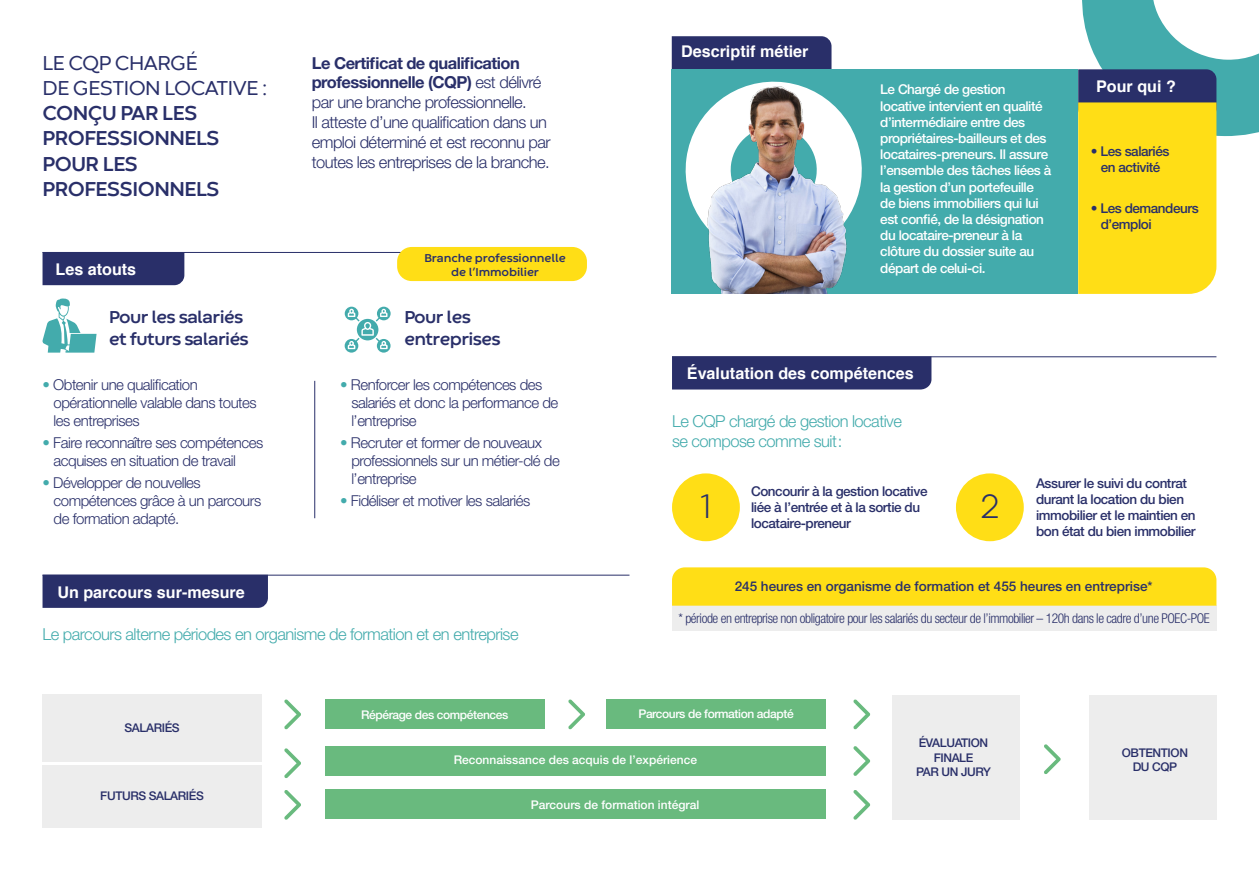
<style>
.page{position:relative;width:1259px;height:893px;background:#fff}
.page>*{position:absolute;margin:0;border:0;box-sizing:border-box;transform-origin:0 0}
.t1{font:300 35.55px "Codec Warm";color:#292f69}
.t2{font:700 21px/25.2px "Codec Warm";letter-spacing:-.025em;color:#292f69}
.t3{font:21px/25.2px "Codec Warm";letter-spacing:-.025em;color:#292f69}
.t4{font:700 18px/22.2px "Codec Warm";letter-spacing:-.03em;color:#292f69}
.t5{font:300 16.5px/19.8px "Helvetica Neue LT Std";letter-spacing:-.03em;color:#292f69}
.t6{font:300 16.5px/19.8px "Helvetica Neue LT Std";letter-spacing:-.03em;color:#43abac}
.t7{font:700 16.2px "Helvetica";color:#fff}
.t8{font:300 15px/18px "Helvetica Neue LT Std";letter-spacing:-.03em;color:#292f69}
.t9{font:500 13.5px/16.2px "Helvetica Neue LT Std";letter-spacing:-.03em;color:#fff}
.t10{font:500 13.5px/16.2px "Helvetica Neue LT Std";letter-spacing:-.03em;color:#292f69}
.t11{font:300 condensed 13.5px "Helvetica Neue LT Std";letter-spacing:-.03em;color:#292f69}
.t12{font:500 13.5px "Helvetica Neue LT Std";color:#292f69}
.t13{font:500 12px "Helvetica Neue LT Std";color:#fff}
.t14{font:500 12px/14.4px "Helvetica Neue LT Std";letter-spacing:-.03em;color:#292f69;text-align:center}
.t15{font:500 12px "Helvetica Neue LT Std";letter-spacing:-.03em;color:#fff}
.t16{font:700 11.85px/14.2px "Codec Warm";letter-spacing:-.01em;color:#292f69;text-align:center}
.s1{color:#43abac}
.s2{font-weight:700}
</style>
<div class="page">
<div style="left:43px;top:253px;width:141px;height:32px;background:#292f69"></div>
<div style="left:43px;top:576px;width:225px;height:32px;background:#292f69"></div>
<hr style="left:43px;top:252px;width:534px;height:1px;background:#292f69">
<hr style="left:43px;top:575px;width:586px;height:1px;background:#292f69">
<hr style="left:314px;top:381px;width:1px;height:137px;background:#292f69">
<svg style="left:42px;top:298px;width:55px;height:55px"></svg>
<svg style="left:345px;top:307px;width:45px;height:46px"></svg>
<svg style="left:1078px;top:0;width:181px;height:294px"></svg>
<div style="left:672px;top:36px;width:159px;height:33px;background:#292f69"></div>
<div style="left:672px;top:69px;width:406px;height:225px;background:#43abac"></div>
<img style="left:671px;top:79px;width:190px;height:215px">
<div style="left:325px;top:699px;width:219px;height:30px;background:#69ba7e"></div>
<div style="left:606px;top:699px;width:219px;height:30px;background:#69ba7e"></div>
<div style="left:325px;top:789px;width:500px;height:30px;background:#69ba7e"></div>
<div style="left:325px;top:746px;width:500px;height:30px;background:#69ba7e"></div>
<div style="left:43px;top:694px;width:219px;height:67px;background:#ededed"></div>
<div style="left:43px;top:765px;width:219px;height:62px;background:#ededed"></div>
<div style="left:892px;top:695px;width:127px;height:125px;background:#ededed"></div>
<div style="left:1088px;top:695px;width:128px;height:125px;background:#ededed"></div>
<svg style="left:284px;top:699px;width:17px;height:30px"></svg>
<svg style="left:284px;top:748px;width:17px;height:30px"></svg>
<svg style="left:284px;top:790px;width:17px;height:30px"></svg>
<svg style="left:568px;top:699px;width:17px;height:30px"></svg>
<svg style="left:853px;top:699px;width:17px;height:30px"></svg>
<svg style="left:853px;top:746px;width:17px;height:30px"></svg>
<svg style="left:853px;top:790px;width:17px;height:30px"></svg>
<svg style="left:1044px;top:744px;width:17px;height:30px"></svg>
<div style="left:397px;top:247px;width:190px;height:34px;background:#ffde16;border-radius:15px"></div>
<div style="left:672px;top:357px;width:259px;height:32px;background:#292f69"></div>
<hr style="left:672px;top:356px;width:544px;height:1px;background:#292f69">
<div style="left:672px;top:473px;width:68px;height:68px;background:#ffde16;border-radius:50%"></div>
<div style="left:956px;top:473px;width:67px;height:68px;background:#ffde16;border-radius:50%"></div>
<div style="left:672px;top:606px;width:544px;height:25px;background:#ededed"></div>
<div style="left:672px;top:567px;width:544px;height:39px;background:#ffde16"></div>
<h2 class="t3" style="left:43px;top:51px;width:226px">LE CQP CHARGÉ<br>DE GESTION LOCATIVE :</h2>
<h2 class="t2" style="left:43px;top:102px;width:179px">CONÇU PAR LES<br>PROFESSIONNELS<br>POUR LES<br>PROFESSIONNELS</h2>
<p class="t7" style="left:55px;top:256px;width:82px">Les atouts</p>
<p class="t4" style="left:109px;top:307px;width:141px">Pour les salariés et futurs salariés</p>
<p class="t8" style="left:54px;top:375px;width:205px;text-indent:-11px"><span class="s1">•</span> Obtenir une qualification opérationnelle valable dans toutes les entreprises</p>
<p class="t8" style="left:54px;top:433px;width:211px;text-indent:-11px"><span class="s1">•</span> Faire reconnaître ses compétences acquises en situation de travail</p>
<p class="t8" style="left:54px;top:474px;width:209px;text-indent:-11px"><span class="s1">•</span> Développer de nouvelles compétences grâce à un parcours de formation adapté.</p>
<p class="t7" style="left:57px;top:579px;width:189px">Un parcours sur-mesure</p>
<p class="t5" style="left:312px;top:53px;width:240px"><span class="s2">Le Certificat de qualification professionnelle (CQP)</span> est délivré par une branche professionnelle.<br>Il atteste d’une qualification dans un emploi déterminé et est reconnu par toutes les entreprises de la branche.</p>
<p class="t16" style="left:424px;top:251px;width:143px">Branche professionnelle de l’Immobilier</p>
<p class="t4" style="left:404px;top:307px;width:98px">Pour les entreprises</p>
<p class="t8" style="left:351px;top:375px;width:209px;text-indent:-11px"><span class="s1">•</span> Renforcer les compétences des salariés et donc la performance de l’entreprise</p>
<p class="t8" style="left:351px;top:433px;width:210px;text-indent:-11px"><span class="s1">•</span> Recruter et former de nouveaux professionnels sur un métier-clé de l’entreprise</p>
<p class="t8" style="left:340px;top:492px;width:192px"><span class="s1">•</span> Fidéliser et motiver les salariés</p>
<p class="t6" style="left:43px;top:624px;width:477px">Le parcours alterne périodes en organisme de formation et en entreprise</p>
<p class="t7" style="left:681px;top:38px;width:129px">Descriptif métier</p>
<p class="t9" style="left:880px;top:81px;width:173px">Le Chargé de gestion locative intervient en qualité d’intermédiaire entre des propriétaires-bailleurs et des locataires-preneurs. Il assure l’ensemble des tâches liées à la gestion d’un portefeuille de biens immobiliers qui lui est confié, de la désignation du locataire-preneur à la clôture du dossier suite au départ de celui-ci.</p>
<p class="t7" style="left:1096px;top:73px;width:81px">Pour qui ?</p>
<p class="t10" style="left:1090px;top:143px;width:80px;text-align:center">• Les salariés en activité</p>
<p class="t10" style="left:1100px;top:200px;width:100px;text-indent:-10px">• Les demandeurs d’emploi</p>
<p class="t7" style="left:687px;top:361px;width:228px">Évalutation des compétences</p>
<p class="t6" style="left:672px;top:411px;width:231px">Le CQP chargé de gestion locative se compose comme suit:</p>
<p class="t10" style="left:751px;top:483px;width:178px">Concourir à la gestion locative liée à l’entrée et à la sortie du locataire-preneur</p>
<p class="t10" style="left:1036px;top:475px;width:161px">Assurer le suivi du contrat durant la location du bien immobilier et le maintien en bon état du bien immobilier</p>
<h1 class="t1" style="left:700px;top:486px;width:14px">1</h1>
<h1 class="t1" style="left:980px;top:486px;width:21px">2</h1>
<p class="t12" style="left:734px;top:578px;width:419px">245 heures en organisme de formation et 455 heures en entreprise*</p>
<p class="t11" style="left:678px;top:611px;width:533px">* période en entreprise non obligatoire pour les salariés du secteur de l’immobilier – 120h dans le cadre d’une POEC-POE</p>
<p class="t14" style="left:125px;top:720px;width:57px">SALARIÉS</p>
<p class="t14" style="left:100px;top:789px;width:105px">FUTURS SALARIÉS</p>
<p class="t15" style="left:361px;top:707px;width:149px">Répérage des compétences</p>
<p class="t15" style="left:638px;top:707px;width:157px">Parcours de formation adapté</p>
<p class="t13" style="left:454px;top:752px;width:245px">Reconnaissance des acquis de l’expérience</p>
<p class="t13" style="left:531px;top:797px;width:170px">Parcours de formation intégral</p>
<p class="t14" style="left:916px;top:735px;width:76px">ÉVALUATION<br>FINALE<br>PAR UN JURY</p>
<p class="t14" style="left:1122px;top:745px;width:68px">OBTENTION<br>DU CQP</p>
</div>
